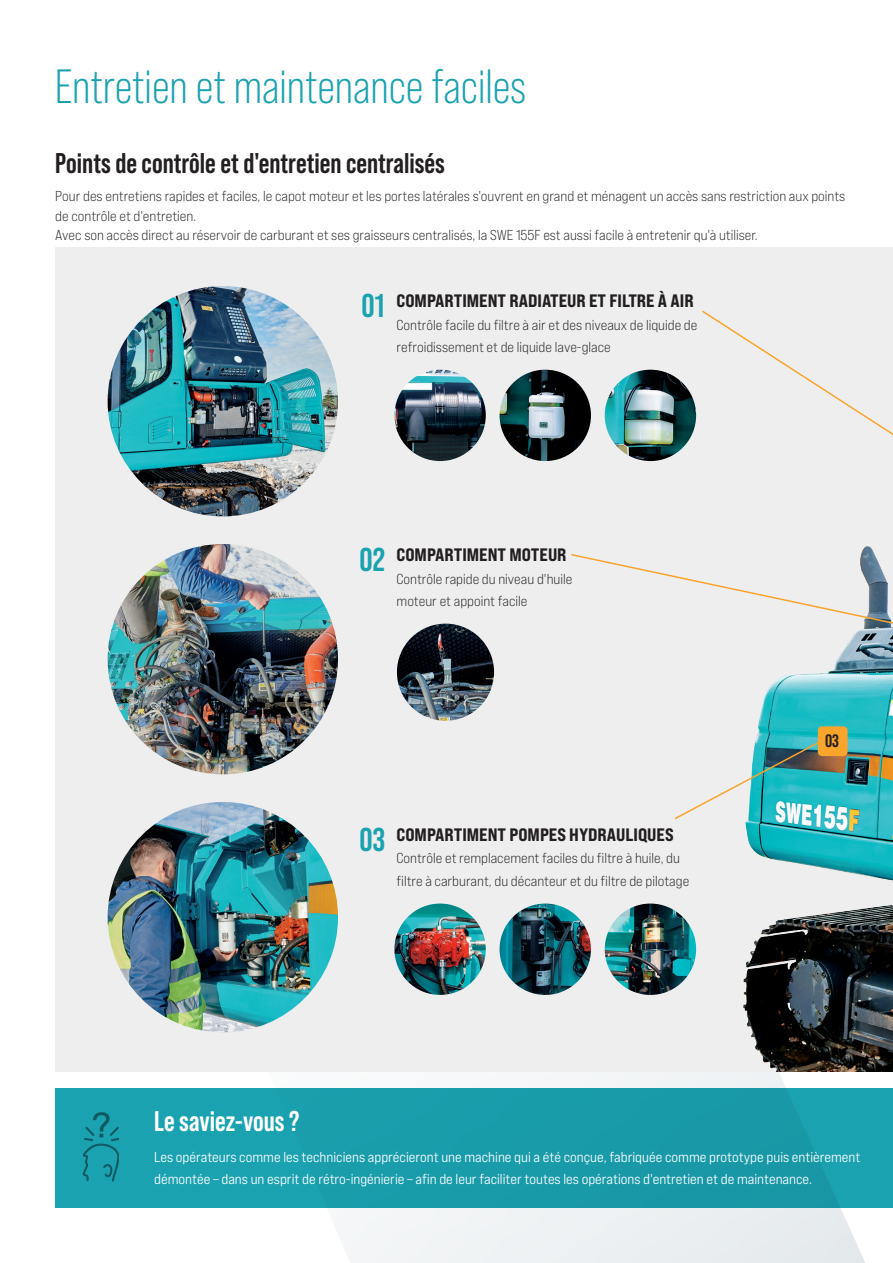
<style>
.page{position:relative;width:893px;height:1263px;background:#fff}
.page>*{position:absolute;margin:0;border:0;box-sizing:border-box;transform-origin:0 0}
.t1{font:48px "Bebas Neue Pro";color:#1ba2b0}
.t2{font:700 33px "Bebas Neue Pro";color:#1ba2b0}
.t3{font:700 28.5px "Bebas Neue Pro";color:#231f20}
.t4{font:700 28.5px "Bebas Neue Pro";color:#fff}
.t5{font:18px "Bebas Neue Pro Exp Eb";color:#231f20}
.t6{font:700 18px "Bebas Neue Pro";color:#231f20}
.t7{font:14.4px/22.5px "Bebas Neue Pro Exp Bk";color:#231f20}
.t8{font:14.4px/22.5px "Bebas Neue Pro Exp Md";color:#fff}
</style>
<div class="page">
<div style="left:55px;top:1089px;width:838px;height:119px;background:#1ba2b0"></div>
<svg style="left:81px;top:1071px;width:792px;height:192px"></svg>
<div style="left:55px;top:247px;width:838px;height:824px;background:#eeeeef"></div>
<img style="left:662px;top:371px;width:231px;height:700px">
<div style="left:818px;top:726px;width:30px;height:30px;background:#f9a42a;border-radius:4px"></div>
<svg style="left:700px;top:310px;width:193px;height:243px"></svg>
<svg style="left:673px;top:739px;width:149px;height:82px"></svg>
<svg style="left:571px;top:553px;width:322px;height:78px"></svg>
<svg style="left:83px;top:1112px;width:36px;height:69px"></svg>
<img style="left:106px;top:285px;width:233px;height:233px;border-radius:116px">
<img style="left:106px;top:801px;width:233px;height:232px;border-radius:113px">
<img style="left:108px;top:544px;width:229px;height:230px">
<img style="left:396px;top:622px;width:99px;height:100px;border-radius:50px">
<div style="left:394px;top:621px;width:103px;height:102px;border:3px solid #eeeeef;border-radius:50%"></div>
<img style="left:605px;top:370px;width:91px;height:91px;border-radius:46px">
<img style="left:394px;top:370px;width:92px;height:91px;border-radius:46px">
<img style="left:500px;top:370px;width:91px;height:91px;border-radius:46px">
<img style="left:394px;top:903px;width:92px;height:92px;border-radius:46px">
<img style="left:500px;top:903px;width:91px;height:92px;border-radius:46px">
<img style="left:605px;top:903px;width:91px;height:92px;border-radius:46px">
<h1 class="t1" style="left:55px;top:60px;width:473px">Entretien et maintenance faciles</h1>
<h3 class="t3" style="left:55px;top:147px;width:391px">Points de contrôle et d'entretien centralisés</h3>
<p class="t7" style="left:55px;top:186px;width:792px;line-height:19.5px">Pour des entretiens rapides et faciles, le capot moteur et les portes latérales s'ouvrent en grand et ménagent un accès sans restriction aux points de contrôle et d'entretien.<br>Avec son accès direct au réservoir de carburant et ses graisseurs centralisés, la SWE 155F est aussi facile à entretenir qu'à utiliser.</p>
<h2 class="t2" style="left:362px;top:287px;width:24px">01</h2>
<p class="t5" style="left:397px;top:290px;width:299px">COMPARTIMENT RADIATEUR ET FILTRE À AIR</p>
<p class="t7" style="left:397px;top:313px;width:302px">Contrôle facile du filtre à air et des niveaux de liquide de refroidissement et de liquide lave-glace</p>
<h2 class="t2" style="left:360px;top:540px;width:27px">02</h2>
<p class="t5" style="left:397px;top:543px;width:172px">COMPARTIMENT MOTEUR</p>
<p class="t7" style="left:397px;top:567px;width:177px">Contrôle rapide du niveau d'huile moteur et appoint facile</p>
<p class="t6" style="left:825px;top:731px;width:15px">03</p>
<h2 class="t2" style="left:359px;top:820px;width:27px">03</h2>
<p class="t5" style="left:397px;top:823px;width:279px">COMPARTIMENT POMPES HYDRAULIQUES</p>
<p class="t7" style="left:397px;top:847px;width:294px">Contrôle et remplacement faciles du filtre à huile, du filtre à carburant, du décanteur et du filtre de pilotage</p>
<h3 class="t4" style="left:154px;top:1105px;width:147px">Le saviez-vous ?</h3>
<p class="t8" style="left:154px;top:1145px;width:708px">Les opérateurs comme les techniciens apprécieront une machine qui a été conçue, fabriquée comme prototype puis entièrement démontée – dans un esprit de rétro-ingénierie – afin de leur faciliter toutes les opérations d'entretien et de maintenance.</p>
</div>
